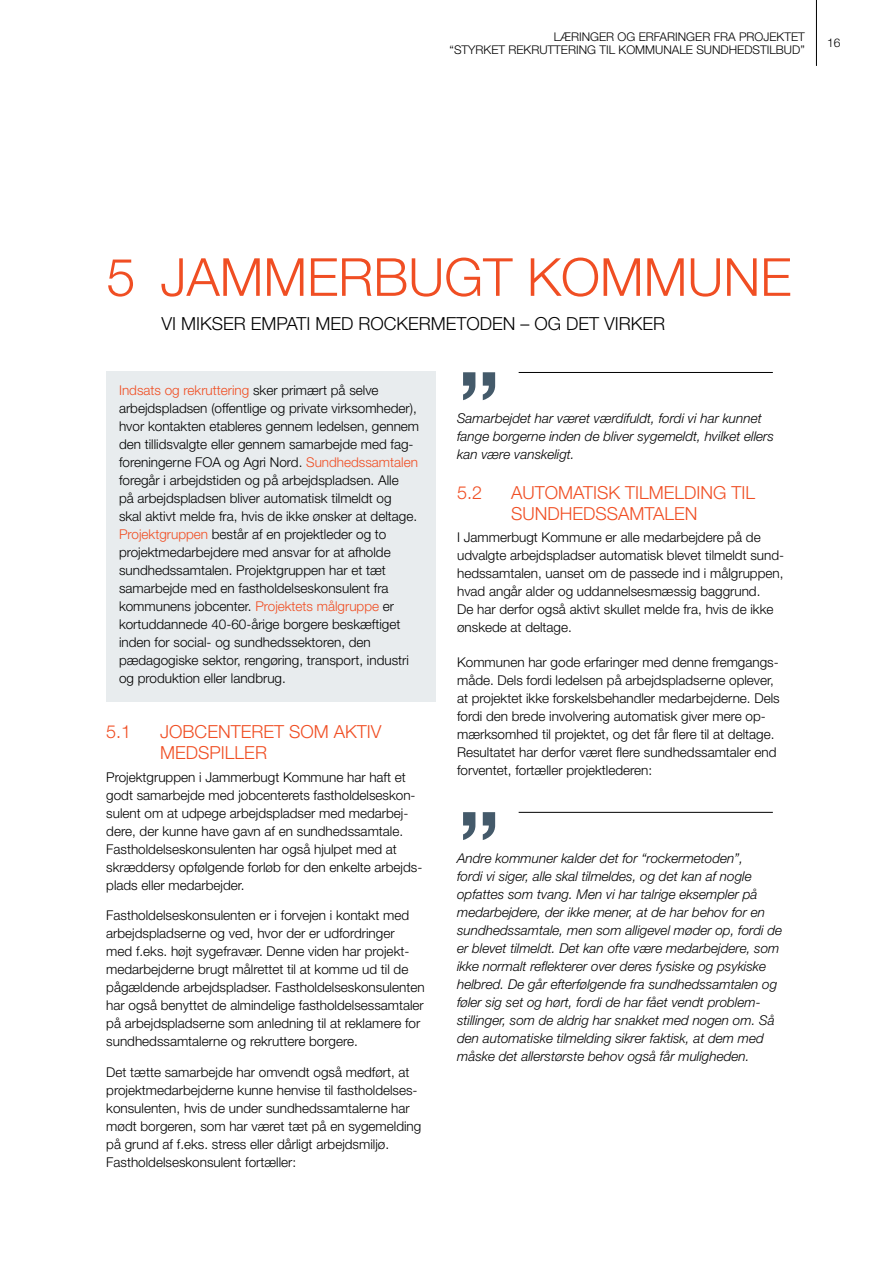
<style>
.page{position:relative;width:893px;height:1263px;background:#fff}
.page>*{position:absolute;margin:0;border:0;box-sizing:border-box;transform-origin:0 0}
.t1{font:500 99px "Helvetica Neue LT Std";color:#445a6a}
.t2{font:300 52.5px "Helvetica Neue LT Std";color:#f04e23}
.t3{font:300 18px/21px "Helvetica Neue LT Std";color:#f04e23}
.t4{font:300 18px "Helvetica Neue LT Std";color:#000}
.t5{font:300 13.5px/18px "Helvetica Neue LT Std";color:#000}
.t6{font:italic 300 13.5px/18px "Helvetica Neue LT Std";color:#000}
.t7{font:300 12px/13.5px "Helvetica Neue LT Std";color:#000;text-align:right}
.s1{color:#f04e23}
</style>
<div class="page">
<hr style="left:816px;top:0;width:1px;height:66px;background:#000">
<div style="left:106px;top:371px;width:330px;height:330px;background:#e8ecee"></div>
<hr style="left:519px;top:372px;width:254px;height:1px;background:#000">
<hr style="left:519px;top:812px;width:254px;height:1px;background:#000">
<p class="t7" style="left:450px;top:29px;width:357px">LÆRINGER OG ERFARINGER FRA PROJEKTET<br>“STYRKET REKRUTTERING TIL KOMMUNALE SUNDHEDSTILBUD”</p>
<p class="t7" style="left:827px;top:35px;width:15px">16</p>
<h2 class="t2" style="left:106px;top:245px;width:687px">5 JAMMERBUGT KOMMUNE</h2>
<h3 class="t4" style="left:161px;top:312px;width:505px">VI MIKSER EMPATI MED ROCKERMETODEN – OG DET VIRKER</h3>
<p class="t5" style="left:119px;top:381px;width:302px"><span class="s1">Indsats og rekruttering</span> sker primært på selve arbejdspladsen (offentlige og private virksomheder), hvor kontakten etableres gennem ledelsen, gennem den tillidsvalgte eller gennem samarbejde med fag&shy;foreningerne FOA og Agri Nord. <span class="s1">Sundhedssamtalen </span>foregår i arbejdstiden og på arbejdspladsen. Alle<br>på arbejdspladsen bliver automatisk tilmeldt og<br>skal aktivt melde fra, hvis de ikke ønsker at deltage.<br><span class="s1">Projektgruppen</span> består af en projektleder og to projektmedarbejdere med ansvar for at afholde sundhedssamtalen. Projektgruppen har et tæt samarbejde med en fastholdelseskonsulent fra kommunens jobcenter. <span class="s1">Projektets målgruppe</span> er kortuddannede 40-60-årige borgere beskæftiget inden for social- og sundhedssektoren, den pædagogiske sektor, rengøring, transport, industri og produktion eller landbrug.</p>
<h3 class="t3" style="left:106px;top:721px;width:27px">5.1</h3>
<h3 class="t3" style="left:160px;top:721px;width:223px">JOBCENTERET SOM AKTIV<br>MEDSPILLER</h3>
<p class="t5" style="left:106px;top:767px;width:318px">Projektgruppen i Jammerbugt Kommune har haft et godt samarbejde med jobcenterets fastholdelseskon&shy;sulent om at udpege arbejdspladser med medarbej&shy;dere, der kunne have gavn af en sundhedssamtale.<br>Fastholdelseskonsulenten har også hjulpet med at skræddersy opfølgende forløb for den enkelte arbejds&shy;plads eller medarbejder.</p>
<p class="t5" style="left:106px;top:906px;width:320px">Fastholdelseskonsulenten er i forvejen i kontakt med arbejdspladserne og ved, hvor der er udfordringer<br>med f.eks. højt sygefravær. Denne viden har projekt&shy;medarbejderne brugt målrettet til at komme ud til de pågældende arbejdspladser. Fastholdelseskonsulenten har også benyttet de almindelige fastholdelsessamtaler på arbejdspladserne som anledning til at reklamere for sundhedssamtalerne og rekruttere borgere.</p>
<p class="t5" style="left:106px;top:1063px;width:317px">Det tætte samarbejde har omvendt også medført, at projektmedarbejderne kunne henvise til fastholdelses&shy;konsulenten, hvis de under sundhedssamtalerne har mødt borgeren, som har været tæt på en sygemelding på grund af f.eks. stress eller dårligt arbejdsmiljø.<br>Fastholdelseskonsulent fortæller:</p>
<h1 class="t1" style="left:457px;top:349px;width:45px">”</h1>
<p class="t6" style="left:457px;top:409px;width:318px">Samarbejdet har været værdifuldt, fordi vi har kunnet fange borgerne inden de bliver sygemeldt, hvilket ellers kan være vanskeligt.</p>
<h3 class="t3" style="left:457px;top:482px;width:27px">5.2</h3>
<h3 class="t3" style="left:511px;top:482px;width:246px">AUTOMATISK TILMELDING TIL<br>SUNDHEDSSAMTALEN</h3>
<p class="t5" style="left:457px;top:528px;width:329px">I Jammerbugt Kommune er alle medarbejdere på de udvalgte arbejdspladser automatisk blevet tilmeldt sund&shy;hedssamtalen, uanset om de passede ind i målgruppen, hvad angår alder og uddannelsesmæssig baggrund.<br>De har derfor også aktivt skullet melde fra, hvis de ikke ønskede at deltage.</p>
<p class="t5" style="left:457px;top:653px;width:324px">Kommunen har gode erfaringer med denne fremgangs&shy;måde. Dels fordi ledelsen på arbejdspladserne oplever, at projektet ikke forskelsbehandler medarbejderne. Dels fordi den brede involvering automatisk giver mere op&shy;mærksomhed til projektet, og det får flere til at deltage.<br>Resultatet har derfor været flere sundhedssamtaler end forventet, fortæller projektlederen:</p>
<h1 class="t1" style="left:457px;top:789px;width:45px">”</h1>
<p class="t6" style="left:457px;top:849px;width:327px">Andre kommuner kalder det for “rockermetoden”,<br>fordi vi siger, alle skal tilmeldes, og det kan af nogle opfattes som tvang. Men vi har talrige eksempler på medarbejdere, der ikke mener, at de har behov for en sundhedssamtale, men som alligevel møder op, fordi de er blevet tilmeldt. Det kan ofte være medarbejdere, som ikke normalt reflekterer over deres fysiske og psykiske helbred. De går efterfølgende fra sundhedssamtalen og føler sig set og hørt, fordi de har fået vendt problem&shy;stillinger, som de aldrig har snakket med nogen om. Så den automatiske tilmelding sikrer faktisk, at dem med måske det allerstørste behov også får muligheden.</p>
</div>
